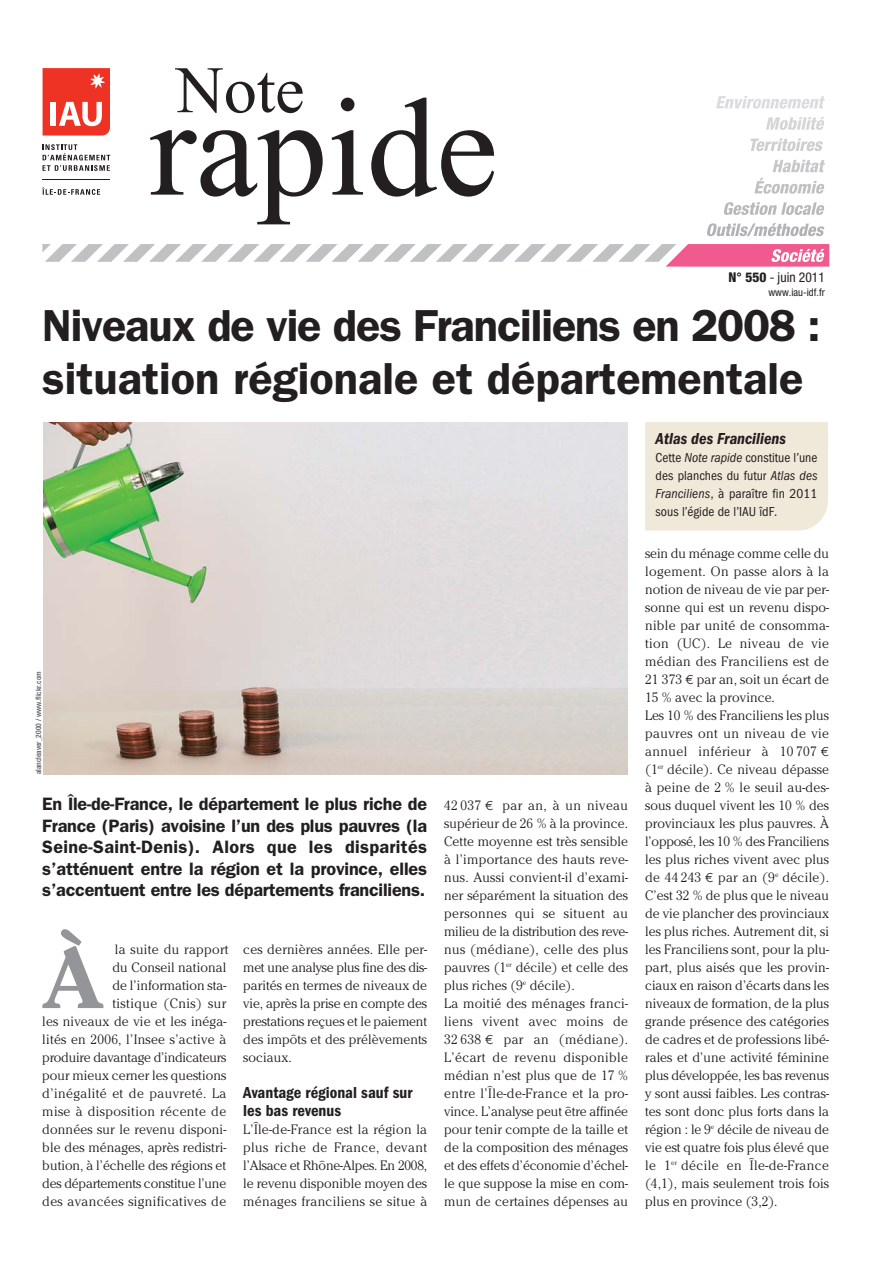
<style>
.page{position:relative;width:893px;height:1263px;background:#fff}
.page>*{position:absolute;margin:0;border:0;box-sizing:border-box;transform-origin:0 0}
.t1{font:139.8px "Times New Roman";color:#231f20}
.t2{font:700 85.8px "Cheltenham";color:#939598}
.t3{font:66.3px "Times New Roman";color:#231f20}
.t4{font:600 45px/52.5px "Franklin Gothic";color:#231f20}
.t5{font:600 18px/21.6px "Franklin Gothic";letter-spacing:-.01em;color:#231f20;text-align:justify}
.t6{font:600 condensed 16.5px/18px "Franklin Gothic";color:#231f20}
.t7{font:italic 600 condensed 16.5px "Franklin Gothic";color:#231f20}
.t8{font:300 13.5px/18px "Cheltenham";letter-spacing:.005em;color:#231f20;text-align:justify}
.t9{font:condensed 13.5px/18px "Franklin Gothic";color:#231f20;text-align:justify}
.t10{font:condensed 13.5px "Helvetica Neue";color:#231f20}
.t11{font:condensed 10.5px "Helvetica Neue";color:#231f20}
.t12{font:500 condensed 7.5px "Helvetica Neue";color:#58595b}
.s1{font-weight:800}
.s2{font-family:"Euro Sans ITC";font-weight:400}
.s3{font-style:italic}
</style>
<div class="page">
<svg style="left:707px;top:223px;width:117px;height:13px"></svg>
<svg style="left:724px;top:202px;width:101px;height:13px"></svg>
<svg style="left:754px;top:178px;width:71px;height:16px"></svg>
<svg style="left:773px;top:160px;width:52px;height:12px"></svg>
<svg style="left:750px;top:138px;width:73px;height:13px"></svg>
<svg style="left:766px;top:117px;width:58px;height:13px"></svg>
<svg style="left:716px;top:96px;width:109px;height:13px"></svg>
<svg style="left:43px;top:68px;width:67px;height:68px"></svg>
<hr style="left:43px;top:179px;width:67px;height:1px;background:#231f20">
<svg style="left:43px;top:144px;width:67px;height:27px"></svg>
<svg style="left:42px;top:187px;width:58px;height:8px"></svg>
<svg style="left:42px;top:244px;width:787px;height:23px"></svg>
<img style="left:43px;top:423px;width:585px;height:351px">
<div style="left:645px;top:422px;width:183px;height:109px;background:#f0e9d9"></div>
<h3 class="t3" style="left:176px;top:66px;width:130px">Note</h3>
<h1 class="t1" style="left:149px;top:98px;width:351px">rapide</h1>
<p class="t10" style="left:728px;top:273px;width:98px"><span class="s1">N° 550</span> - juin 2011</p>
<p class="t11" style="left:768px;top:289px;width:58px">www.iau-idf.fr</p>
<h3 class="t4" style="left:42px;top:304px;width:780px">Niveaux de vie des Franciliens en 2008 : situation régionale et départementale</h3>
<p class="t12" style="left:36px;top:774px;width:105px;rotate:-90deg">alancleaver_2000 / www.flickr.com</p>
<p class="t5" style="left:42px;top:795px;width:386px">En Île-de-France, le département le plus riche de France (Paris) avoisine l’un des plus pauvres (la Seine-Saint-Denis). Alors que les disparités s’atténuent entre la région et la province, elles s’accentuent entre les départements franciliens.</p>
<h2 class="t2" style="left:42px;top:947px;width:63px">À</h2>
<p class="t8" style="left:42px;top:942px;width:188px;text-align:right">la suite du rapport<br>du Conseil national<br>de l’information sta-<br>tistique (Cnis) sur<br>les niveaux de vie et les inéga - lités en 2006, l’Insee s’active à produire davantage d’indicateurs pour mieux cerner les questions d’inégalité et de pauvreté. La mise à disposition récente de données sur le revenu disponi&shy;ble des ménages, après redistri&shy;bution, à l’échelle des régions et des départements constitue l’une des avancées significatives de</p>
<p class="t8" style="left:243px;top:942px;width:185px">ces dernières années. Elle per&shy;met une analyse plus fine des dis&shy;parités en termes de niveaux de vie, après la prise en compte des prestations reçues et le paiement des impôts et des prélèvements sociaux.</p>
<p class="t6" style="left:243px;top:1085px;width:171px">Avantage régional sauf sur les bas revenus</p>
<p class="t8" style="left:243px;top:1122px;width:185px">L’Île-de-France est la région la plus riche de France, devant l’Alsace et Rhône-Alpes. En 2008, le revenu disponible moyen des ménages franciliens se situe à</p>
<p class="t8" style="left:444px;top:798px;width:185px;text-align:left">42 037 <span class="s2">¤</span> par an, à un niveau supérieur de 26 % à la province.<br>Cette moyenne est très sensible à l’importance des hauts reve&shy;nus. Aussi convient-il d’exami&shy;ner séparément la situation des personnes qui se situent au milieu de la distribution des reve&shy;nus (médiane), celle des plus pauvres (1<sup>er</sup> décile) et celle des plus riches (9<sup>e</sup> décile).<br>La moitié des ménages franci&shy;liens vivent avec moins de<br>32 638 <span class="s2">¤</span> par an (médiane).<br>L’écart de revenu disponible médian n’est plus que de 17 % entre l’Île-de-France et la pro&shy;vince. L’analyse peut être affinée pour tenir compte de la taille et de la composition des ménages et des effets d’économie d’échel - le que suppose la mise en com&shy;mun de certaines dépenses au</p>
<p class="t7" style="left:656px;top:433px;width:132px">Atlas des Franciliens</p>
<p class="t9" style="left:656px;top:449px;width:163px">Cette <span class="s3">Note rapide</span> constitue l’une des planches du futur <span class="s3">Atlas des Franciliens</span>, à paraître fin 2011 sous l’égide de l’IAU îdF.</p>
<p class="t8" style="left:645px;top:546px;width:185px;text-align:left">sein du ménage comme celle du logement. On passe alors à la notion de niveau de vie par per&shy;sonne qui est un revenu dispo&shy;nible par unité de consomma&shy;tion (UC). Le niveau de vie médian des Franciliens est de<br>21 373 <span class="s2">¤</span> par an, soit un écart de<br>15 % avec la province.<br>Les 10 % des Franciliens les plus pauvres ont un niveau de vie annuel inférieur à 10 707 <span class="s2">¤ </span>(1<sup>er</sup> décile). Ce niveau dépasse à peine de 2 % le seuil au-des&shy;sous duquel vivent les 10 % des provinciaux les plus pauvres. À l’opposé, les 10 % des Franciliens les plus riches vivent avec plus de 44 243 <span class="s2">¤</span> par an (9<sup>e</sup> décile).<br>C’est 32 % de plus que le niveau de vie plancher des provinciaux les plus riches. Autrement dit, si les Franciliens sont, pour la plu&shy;part, plus aisés que les provin&shy;ciaux en raison d’écarts dans les niveaux de formation, de la plus grande présence des catégories de cadres et de professions libé&shy;rales et d’une activité féminine plus développée, les bas revenus y sont aussi faibles. Les contras - tes sont donc plus forts dans la région : le 9<sup>e</sup> décile de niveau de vie est quatre fois plus élevé que le 1<sup>er</sup> décile en Île-de-France (4,1), mais seulement trois fois plus en province (3,2).</p>
</div>
